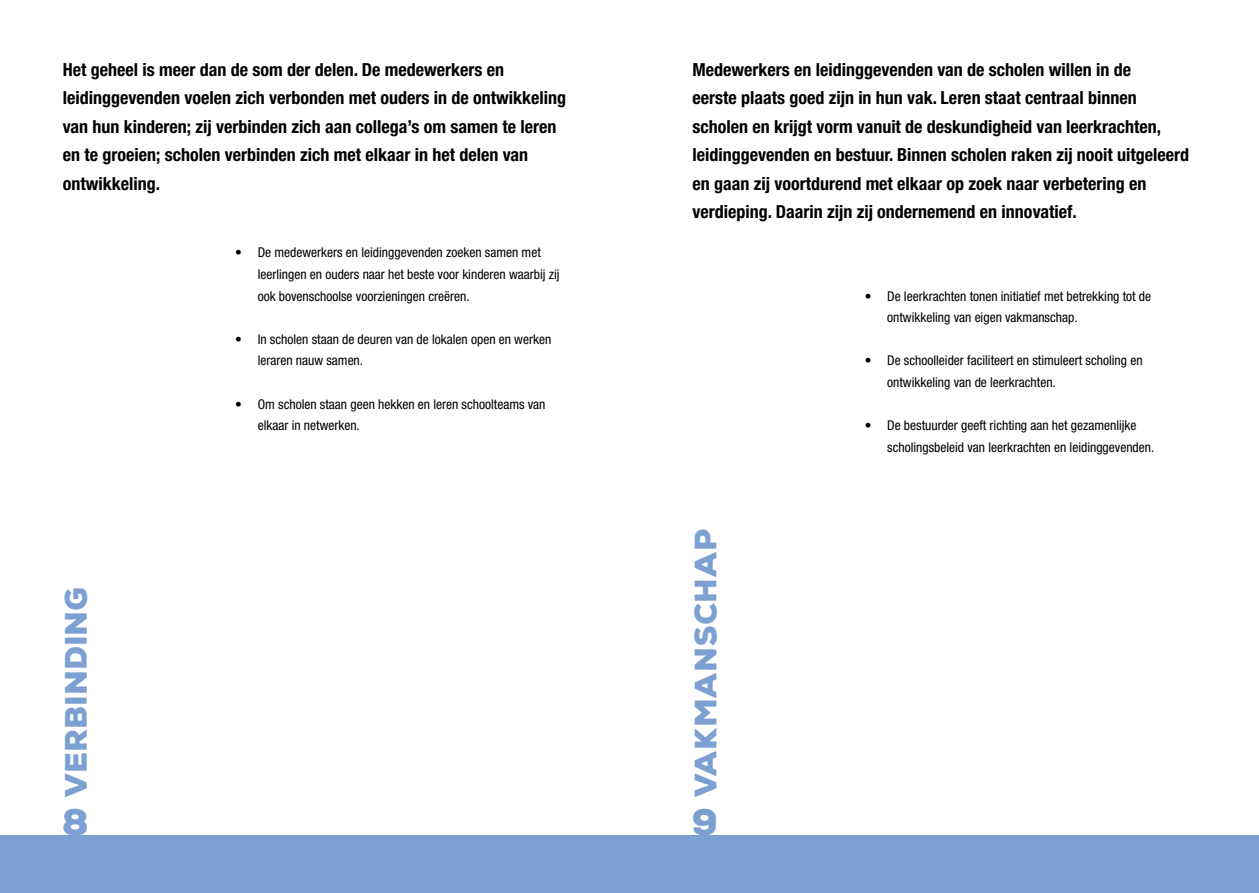
<style>
.page{position:relative;width:1259px;height:893px;background:#fff}
.page>*{position:absolute;margin:0;border:0;box-sizing:border-box;transform-origin:0 0}
.t1{font:900 36px "Nexa Rust Sans";color:#7da0d2}
.t2{font:900 30px "Nexa Rust Sans";letter-spacing:.01em;color:#7da0d2}
.t3{font:700 condensed 18px/28.5px "Helvetica Neue LT Std";color:#000}
.t4{font:condensed 13.5px/21.6px "Helvetica Neue LT Std";color:#000}
</style>
<div class="page">
<div style="left:0;top:835px;width:1259px;height:58px;background:#7da0d2"></div>
<p class="t3" style="left:63px;top:55px;width:504px">Het geheel is meer dan de som der delen. De medewerkers en leidinggevenden voelen zich verbonden met ouders in de ontwikkeling van hun kinderen; zij verbinden zich aan collega’s om samen te leren en te groeien; scholen verbinden zich met elkaar in het delen van ontwikkeling.</p>
<h2 class="t2" style="left:56px;top:797px;width:213px;rotate:-90deg">verbinding</h2>
<p class="t4" style="left:235px;top:242px;width:8px">•</p>
<p class="t4" style="left:235px;top:328px;width:8px">•</p>
<p class="t4" style="left:235px;top:393px;width:8px">•</p>
<p class="t4" style="left:258px;top:242px;width:303px">De medewerkers en leidinggevenden zoeken samen met leerlingen en ouders naar het beste voor kinderen waarbij zij ook bovenschoolse voorzieningen creëren.</p>
<p class="t4" style="left:258px;top:328px;width:295px">In scholen staan de deuren van de lokalen open en werken leraren nauw samen.</p>
<p class="t4" style="left:258px;top:393px;width:289px">Om scholen staan geen hekken en leren schoolteams van elkaar in netwerken.</p>
<p class="t3" style="left:692px;top:55px;width:498px">Medewerkers en leidinggevenden van de scholen willen in de<br>eerste plaats goed zijn in hun vak. Leren staat centraal binnen scholen en krijgt vorm vanuit de deskundigheid van leerkrachten, leidinggevenden en bestuur. Binnen scholen raken zij nooit uitgeleerd en gaan zij voortdurend met elkaar op zoek naar verbetering en verdieping. Daarin zijn zij ondernemend en innovatief.</p>
<h2 class="t2" style="left:685px;top:797px;width:271px;rotate:-90deg">Vakmanschap</h2>
<p class="t4" style="left:864px;top:285px;width:8px">•</p>
<p class="t4" style="left:864px;top:350px;width:8px">•</p>
<p class="t4" style="left:864px;top:414px;width:8px">•</p>
<p class="t4" style="left:887px;top:285px;width:265px">De leerkrachten tonen initiatief met betrekking tot de ontwikkeling van eigen vakmanschap.</p>
<p class="t4" style="left:887px;top:350px;width:257px">De schoolleider faciliteert en stimuleert scholing en ontwikkeling van de leerkrachten.</p>
<p class="t4" style="left:887px;top:414px;width:269px">De bestuurder geeft richting aan het gezamenlijke scholingsbeleid van leerkrachten en leidinggevenden.</p>
<h1 class="t1" style="left:63px;top:798px;width:28px">8</h1>
<h1 class="t1" style="left:692px;top:798px;width:28px">9</h1>
</div>
